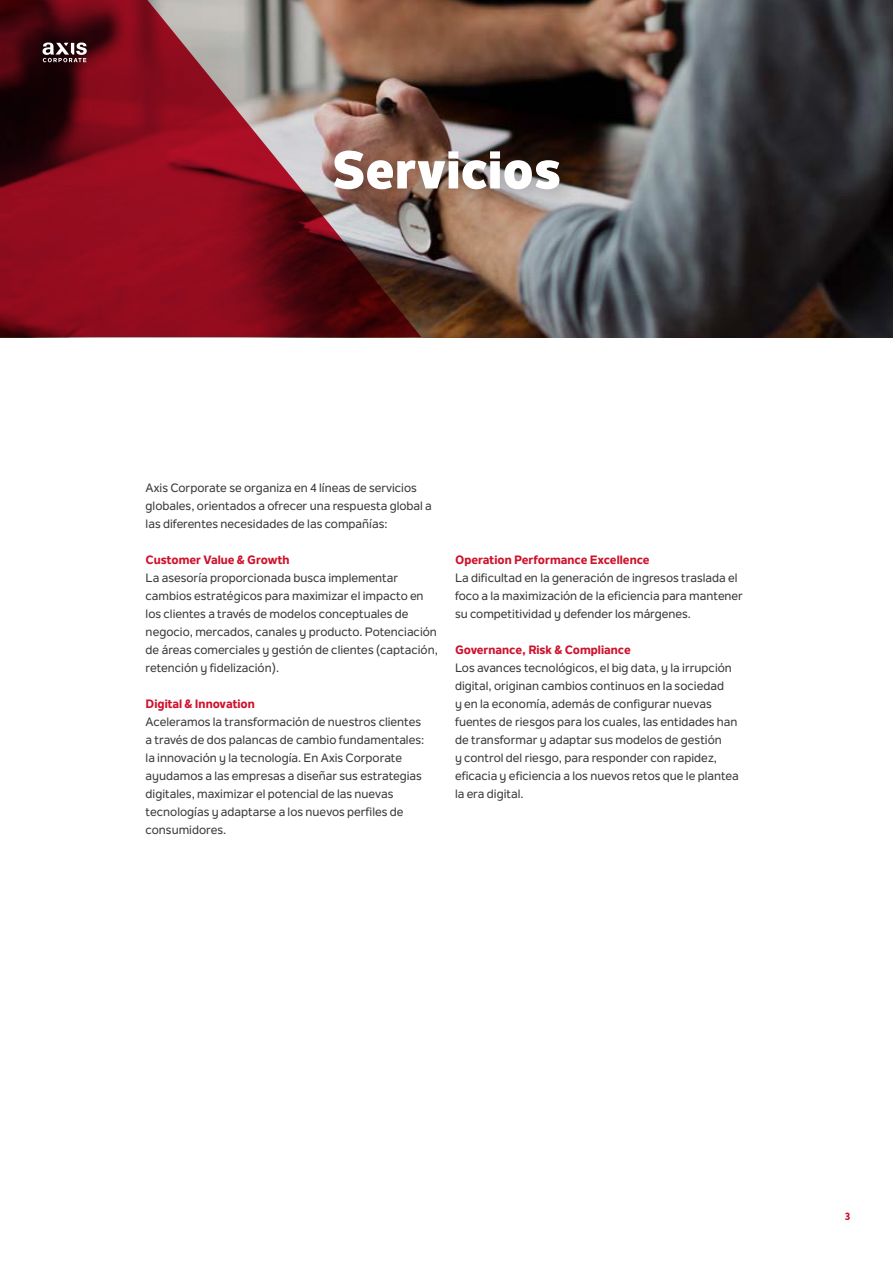
<style>
.page{position:relative;width:893px;height:1263px;background:#fff}
.page>*{position:absolute;margin:0;border:0;box-sizing:border-box;transform-origin:0 0}
.t1{font:800 52.5px "Nolan Next";color:#fff}
.t2{font:500 12px/18px "Nolan Next";color:#393a38}
.t3{font:800 12px "Nolan Next";color:#cf122d}
.t4{font:800 10.5px "Nolan Next";color:#cf122d}
</style>
<div class="page">
<svg style="left:421px;top:0;width:472px;height:337px"></svg>
<svg style="left:0;top:0;width:421px;height:337px"></svg>
<div style="left:319px;top:135px;width:262px;height:75px;background:#000;opacity:.3"></div>
<svg style="left:43px;top:43px;width:44px;height:19px"></svg>
<h1 class="t1" style="left:332px;top:137px;width:230px">Servicios</h1>
<p class="t2" style="left:146px;top:478px;width:288px">Axis Corporate se organiza en 4 líneas de servicios globales, orientados a ofrecer una respuesta global a las diferentes necesidades de las compañías:</p>
<p class="t3" style="left:146px;top:552px;width:145px">Customer Value &amp; Growth</p>
<p class="t2" style="left:146px;top:568px;width:294px">La asesoría proporcionada busca implementar cambios estratégicos para maximizar el impacto en los clientes a través de modelos conceptuales de negocio, mercados, canales y producto. Potenciación de áreas comerciales y gestión de clientes (captación, retención y fidelización).</p>
<p class="t3" style="left:146px;top:696px;width:111px">Digital &amp; Innovation</p>
<p class="t2" style="left:146px;top:712px;width:280px">Aceleramos la transformación de nuestros clientes a través de dos palancas de cambio fundamentales: la innovación y la tecnología. En Axis Corporate ayudamos a las empresas a diseñar sus estrategias digitales, maximizar el potencial de las nuevas tecnologías y adaptarse a los nuevos perfiles de consumidores.</p>
<p class="t3" style="left:455px;top:552px;width:196px">Operation Performance Excellence</p>
<p class="t2" style="left:455px;top:568px;width:289px">La dificultad en la generación de ingresos traslada el foco a la maximización de la eficiencia para mantener su competitividad y defender los márgenes.</p>
<p class="t3" style="left:455px;top:642px;width:177px">Governance, Risk &amp; Compliance</p>
<p class="t2" style="left:455px;top:658px;width:285px">Los avances tecnológicos, el big data, y la irrupción digital, originan cambios continuos en la sociedad<br>y en la economía, además de configurar nuevas fuentes de riesgos para los cuales, las entidades han de transformar y adaptar sus modelos de gestión<br>y control del riesgo, para responder con rapidez, eficacia y eficiencia a los nuevos retos que le plantea la era digital.</p>
<p class="t4" style="left:845px;top:1210px;width:7px">3</p>
</div>
